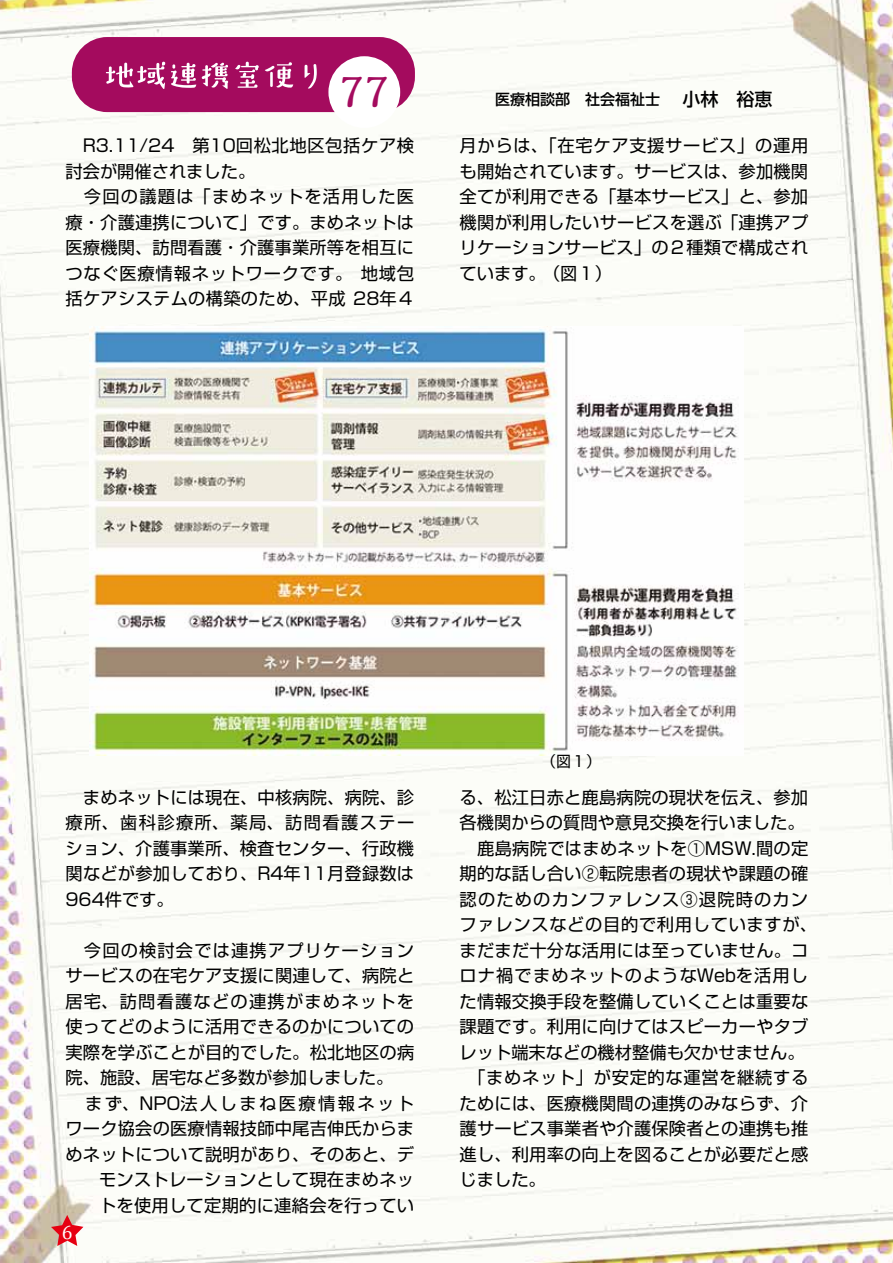
<style>
.page{position:relative;width:893px;height:1263px;background:#fff}
.page>*{position:absolute;margin:0;border:0;box-sizing:border-box;transform-origin:0 0}
.t1{font:700 42px "Kaimin Tu Std";color:#a40b5e}
.t2{font:19.5px "Cambria";color:#fff}
.t3{font:500 18px "Shin Go Pro";color:#000}
.t4{font:17.25px/25.5px "Shin Go Pro";letter-spacing:.01em;color:#000}
.t5{font:17.25px "Shin Go Pro";letter-spacing:.065em;color:#000}
.t6{font:17.25px "Shin Go Pro";letter-spacing:.07em;color:#000}
.t7{font:17.25px "Shin Go Pro";letter-spacing:.14em;color:#000}
.t8{font:500 15px "Shin Go Pro";color:#000}
.t9{font:15px "Shin Go Pro";color:#000}
</style>
<div class="page">
<img style="left:0;top:0;width:893px;height:1263px">
<div style="left:72px;top:37px;width:343px;height:75px;background:#a40b5e;border-radius:35px"></div>
<svg style="left:106px;top:62px;width:59px;height:27px"></svg>
<svg style="left:171px;top:63px;width:25px;height:25px"></svg>
<svg style="left:202px;top:63px;width:26px;height:26px"></svg>
<svg style="left:235px;top:62px;width:24px;height:26px"></svg>
<svg style="left:265px;top:62px;width:28px;height:26px"></svg>
<svg style="left:304px;top:64px;width:13px;height:25px"></svg>
<div style="left:328px;top:56px;width:72px;height:72px;background:#fff;border-radius:50%"></div>
<img style="left:90px;top:326px;width:653px;height:430px">
<svg style="left:51px;top:1215px;width:32px;height:31px"></svg>
<h1 class="t1" style="left:339px;top:61px;width:52px">77</h1>
<p class="t8" style="left:495px;top:87px;width:166px">医療相談部　社会福祉士</p>
<p class="t3" style="left:682px;top:84px;width:91px">小林　裕恵</p>
<p class="t4" style="left:66px;top:131px;width:350px">　R3.11/24　第10回松北地区包括ケア検討会が開催されました。<br>　今回の議題は「まめネットを活用した医療・介護連携について」です。まめネットは医療機関、訪問看護・介護事業所等を相互につなぐ医療情報ネットワークです。 地域包括ケアシステムの構築のため、平成 28年４</p>
<p class="t4" style="left:460px;top:131px;width:350px;text-align:justify">月からは、「在宅ケア支援サービス」の運用も開始されています。サービスは、参加機関全てが利⽤できる「基本サービス」と、参加機関が利⽤したいサービスを選ぶ 「連携アプリケーションサービス」の２種類で構成されています。 （図１）</p>
<p class="t4" style="left:66px;top:782px;width:350px;text-align:justify">　まめネットには現在、中核病院、病院、診療所、⻭科診療所、薬局、訪問看護ステーション、介護事業所、検査センター、⾏政機関などが参加しており、R4年11月登録数は964件です。</p>
<p class="t5" style="left:66px;top:936px;width:350px">　今回の検討会では連携アプリケーション</p>
<p class="t4" style="left:66px;top:961px;width:350px">サービスの在宅ケア支援に関連して、病院と</p>
<p class="t6" style="left:66px;top:987px;width:350px">居宅、訪問看護などの連携がまめネットを</p>
<p class="t4" style="left:66px;top:1012px;width:350px">使ってどのように活用できるのかについての</p>
<p class="t4" style="left:66px;top:1037px;width:350px">実際を学ぶことが目的でした。松北地区の病</p>
<p class="t4" style="left:66px;top:1063px;width:329px">院、施設、居宅など多数が参加しました。</p>
<p class="t7" style="left:66px;top:1089px;width:350px">　まず、NPO法人しまね医療情報ネット</p>
<p class="t4" style="left:66px;top:1114px;width:350px">ワーク協会の医療情報技師中尾吉伸氏からま</p>
<p class="t4" style="left:66px;top:1139px;width:350px">めネットについて説明があり、そのあと、デ</p>
<p class="t4" style="left:99px;top:1165px;width:317px">モンストレーションとして現在まめネッ</p>
<p class="t4" style="left:99px;top:1190px;width:317px">トを使用して定期的に連絡会を行ってい</p>
<p class="t2" style="left:62px;top:1221px;width:12px">6</p>
<p class="t9" style="left:541px;top:748px;width:61px">（図１）</p>
<p class="t4" style="left:460px;top:782px;width:359px">る、松江日赤と鹿島病院の現状を伝え、参加各機関からの質問や意見交換を行いました。　鹿島病院ではまめネットを①MSW.間の定期的な話し合い②転院患者の現状や課題の確認のためのカンファレンス③退院時のカンファレンスなどの目的で利用していますが、まだまだ十分な活用には至っていません。コロナ禍でまめネットのようなWebを活用した情報交換手段を整備していくことは重要な課題です。利用に向けてはスピーカーやタブレット端末などの機材整備も欠かせません。　「まめネット」が安定的な運営を継続するためには、医療機関間の連携のみならず、介護サービス事業者や介護保険者との連携も推進し、利用率の向上を図ることが必要だと感じました。</p>
</div>
